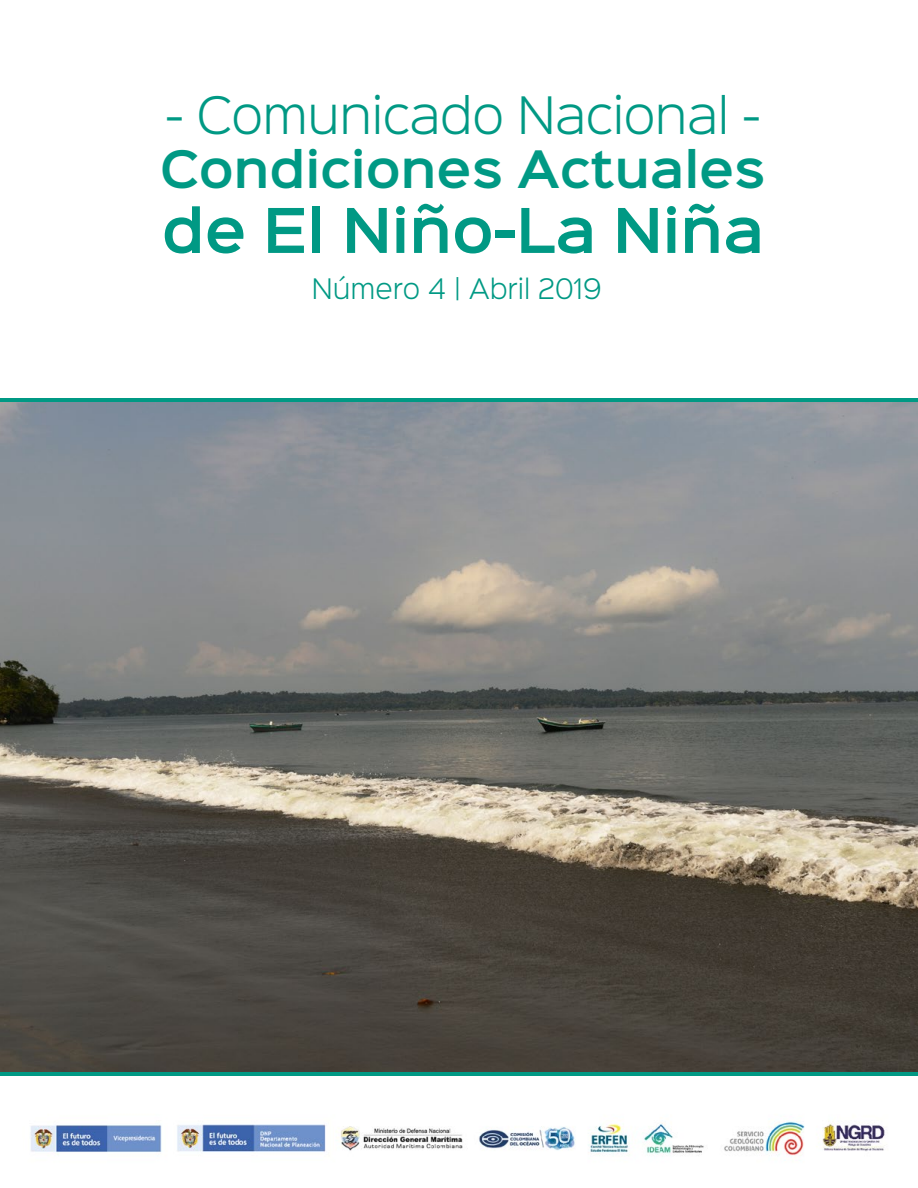
<style>
.page{position:relative;width:918px;height:1188px;background:#fff}
.page>*{position:absolute;margin:0;border:0;box-sizing:border-box;transform-origin:0 0}
.t1{font:600 55.5px "Sinkin Sans 600";letter-spacing:-.005em;color:#009984}
.t2{font:300 46.5px "Sinkin Sans 300";letter-spacing:-.01em;color:#009984}
.t3{font:600 46.5px "Sinkin Sans 600";letter-spacing:-.005em;color:#009984}
.t4{font:300 25.5px "Sinkin Sans 300";color:#009984}
</style>
<div class="page">
<img style="left:0;top:403px;width:918px;height:669px">
<img style="left:30px;top:1121px;width:855px;height:35px">
<p class="t2" style="left:166px;top:78px;width:596px">- Comunicado Nacional -</p>
<p class="t3" style="left:160px;top:129px;width:607px">Condiciones Actuales</p>
<p class="t1" style="left:162px;top:182px;width:604px">de El Niño-La Niña</p>
<p class="t4" style="left:312px;top:268px;width:291px">Número 4 | Abril 2019</p>
</div>
